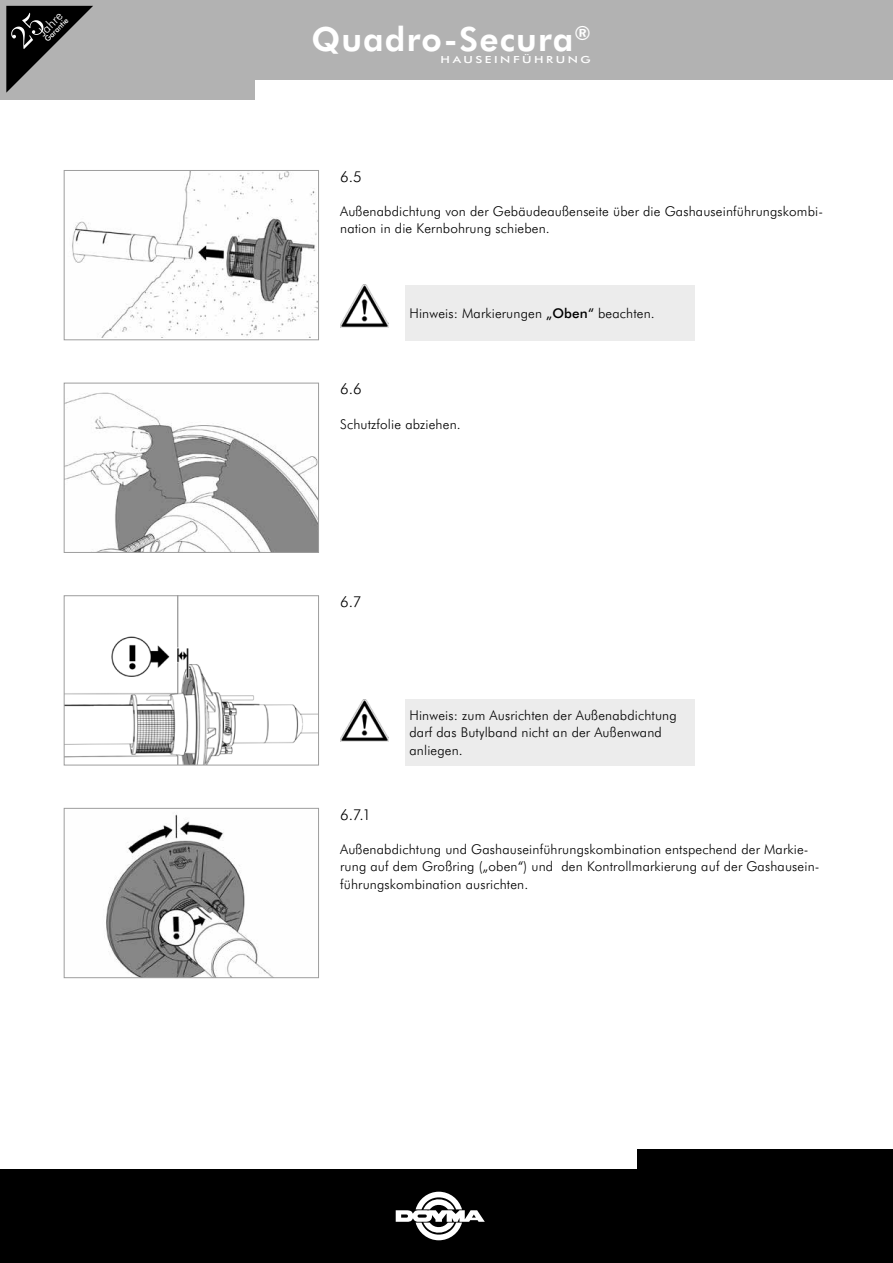
<style>
.page{position:relative;width:893px;height:1263px;background:#fff}
.page>*{position:absolute;margin:0;border:0;box-sizing:border-box;transform-origin:0 0}
.t1{font:700 33.45px "Futura BT";letter-spacing:.035em;color:#fff}
.t2{font:300 15px "Futura BT";color:#000}
.t3{font:300 13.5px/17.2px "Futura BT";letter-spacing:.01em;color:#000}
.t4{font:300 13.05px "Futura BT";color:#fff}
.t5{font:500 9.75px "Futura BT";letter-spacing:.2em;color:#fff;scale:1.3 1}
.t6{font:500 7.65px "Futura BT";color:#fff}
.s1{font-weight:500}
</style>
<div class="page">
<div style="left:0;top:0;width:893px;height:80px;background:#b2b2b2"></div>
<div style="left:0;top:72px;width:254px;height:28px;background:#b2b2b2"></div>
<div style="left:0;top:1169px;width:893px;height:94px;background:#000"></div>
<div style="left:637px;top:1149px;width:256px;height:44px;background:#000"></div>
<svg style="left:396px;top:1192px;width:89px;height:48px"></svg>
<img style="left:106px;top:814px;width:166px;height:162px">
<div style="left:64px;top:808px;width:255px;height:170px;border:1px solid #9d9d9d"></div>
<img style="left:72px;top:172px;width:245px;height:165px">
<div style="left:64px;top:170px;width:255px;height:170px;border:1px solid #9d9d9d"></div>
<img style="left:66px;top:392px;width:251px;height:159px">
<div style="left:64px;top:383px;width:255px;height:170px;border:1px solid #9d9d9d"></div>
<img style="left:340px;top:285px;width:49px;height:42px">
<img style="left:66px;top:597px;width:251px;height:166px">
<div style="left:64px;top:595px;width:255px;height:170px;border:1px solid #9d9d9d"></div>
<img style="left:340px;top:699px;width:49px;height:42px">
<div style="left:405px;top:699px;width:289px;height:66px;background:#ececec"></div>
<div style="left:405px;top:285px;width:289px;height:55px;background:#ececec"></div>
<svg style="left:6px;top:6px;width:87px;height:87px"></svg>
<p class="t4" style="left:34px;top:28px;width:30px;rotate:-45deg">Jahre</p>
<p class="t6" style="left:43px;top:37px;width:31px;rotate:-45deg">Garantie</p>
<h1 class="t1" style="left:311px;top:16px;width:281px">Quadro-Secura<sup>®</sup></h1>
<p class="t5" style="left:441px;top:53px;width:117px">HAUSEINFÜHRUNG</p>
<p class="t2" style="left:340px;top:166px;width:23px">6.5</p>
<p class="t3" style="left:340px;top:202px;width:484px">Außenabdichtung von der Gebäudeaußenseite über die Gashauseinführungskombi&shy;nation in die Kernbohrung schieben.</p>
<p class="t3" style="left:409px;top:304px;width:247px">Hinweis: Markierungen <span class="s1">„Oben“</span> beachten.</p>
<p class="t2" style="left:340px;top:379px;width:23px">6.6</p>
<p class="t3" style="left:340px;top:415px;width:122px">Schutzfolie abziehen.</p>
<p class="t2" style="left:340px;top:591px;width:23px">6.7</p>
<p class="t3" style="left:409px;top:706px;width:269px">Hinweis: zum Ausrichten der Außenabdichtung darf das Butylband nicht an der Außenwand anliegen.</p>
<p class="t2" style="left:340px;top:804px;width:33px">6.7.1</p>
<p class="t3" style="left:340px;top:840px;width:481px">Außenabdichtung und Gashauseinführungskombination entspechend der Markie&shy;rung auf dem Großring („oben“) und den Kontrollmarkierung auf der Gashausein&shy;führungskombination ausrichten.</p>
</div>
